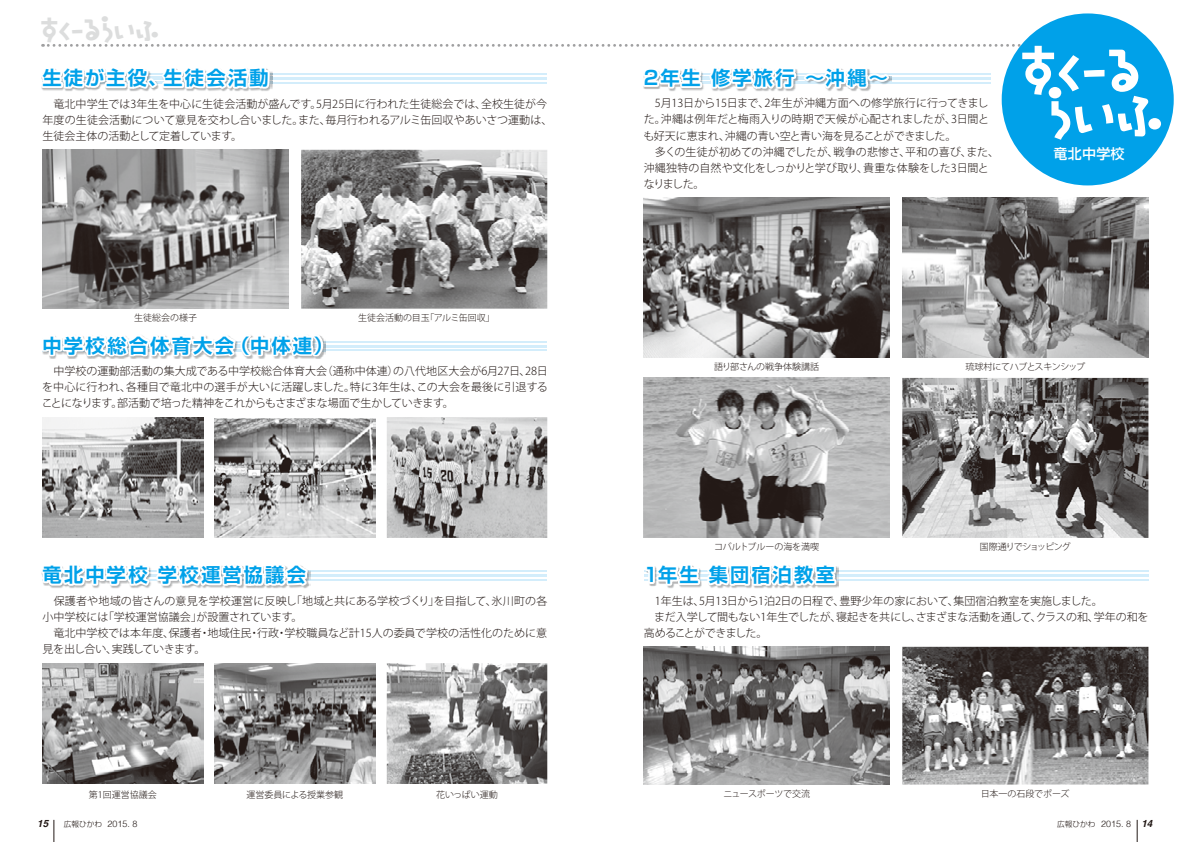
<style>
.page{position:relative;width:1191px;height:842px;background:#fff}
.page>*{position:absolute;margin:0;border:0;box-sizing:border-box;transform-origin:0 0}
.t1{font:60px/44px "Natsumikan HIR";color:#fff;text-align:center;scale:1.1 1}
.t2{font:30px "Natsumikan HIR";color:#dcdddd;scale:1.1 1}
.t3{font:700 19.2px "Shin Go Pr 6 De";letter-spacing:.115em;color:#00a1e9}
.t4{font:500 14px "Shin Go Pr 6";letter-spacing:.02em;color:#fff}
.t5{font:300 11px/16px "Koz Go Pro";color:#231916}
.t6{font:300 11px/16px "Koz Go Pro";letter-spacing:-.04em;color:#231916}
.t7{font:300 11px "Koz Go Pro";letter-spacing:-.025em;color:#231916}
.t8{font:300 11px/16px "Koz Go Pro";letter-spacing:-.03em;color:#231916}
.t9{font:300 11px "Koz Go Pro";letter-spacing:-.02em;color:#231916}
.t10{font:italic 700 10px "Helvetica";color:#231916}
.t11{font:300 9px "Koz Go Pro";letter-spacing:-.01em;color:#231916}
.t12{font:300 9px "Koz Go Pro";letter-spacing:-.05em;color:#231916}
.t13{font:300 9px "Helvetica";color:#231916}
.t14{font:300 9px "Koz Go Pro";letter-spacing:-.105em;color:#231916}
.t15{font:300 9px "Koz Go Pro";letter-spacing:-.04em;color:#231916}
.t16{font:300 7.7px "Shin Go Pr 6";color:#231916}
</style>
<div class="page">
<svg style="left:1137px;top:820px;width:1px;height:22px"></svg>
<svg style="left:54px;top:820px;width:1px;height:22px"></svg>
<hr style="left:646px;top:73px;width:345px;height:2px;background:#d3edfb">
<hr style="left:646px;top:77px;width:345px;height:3px;background:#d3edfb">
<hr style="left:646px;top:82px;width:345px;height:1px;background:#d3edfb">
<hr style="left:644px;top:570px;width:504px;height:2px;background:#d3edfb">
<hr style="left:644px;top:574px;width:504px;height:3px;background:#d3edfb">
<hr style="left:644px;top:579px;width:504px;height:1px;background:#d3edfb">
<hr style="left:43px;top:570px;width:504px;height:2px;background:#d3edfb">
<hr style="left:43px;top:574px;width:504px;height:3px;background:#d3edfb">
<hr style="left:43px;top:579px;width:504px;height:1px;background:#d3edfb">
<hr style="left:43px;top:341px;width:504px;height:1px;background:#d3edfb">
<hr style="left:43px;top:345px;width:504px;height:2px;background:#d3edfb">
<hr style="left:43px;top:350px;width:504px;height:1px;background:#d3edfb">
<hr style="left:43px;top:73px;width:504px;height:2px;background:#d3edfb">
<hr style="left:43px;top:77px;width:504px;height:3px;background:#d3edfb">
<hr style="left:43px;top:82px;width:504px;height:1px;background:#d3edfb">
<svg style="left:43px;top:44px;width:977px;height:3px"></svg>
<div style="left:1001px;top:13px;width:172px;height:172px;background:#00a1e9;border-radius:50%"></div>
<svg style="left:643px;top:68px;width:249px;height:23px"></svg>
<svg style="left:644px;top:565px;width:198px;height:23px"></svg>
<svg style="left:41px;top:565px;width:271px;height:23px"></svg>
<svg style="left:42px;top:335px;width:283px;height:24px"></svg>
<svg style="left:41px;top:68px;width:231px;height:23px"></svg>
<img style="left:643px;top:197px;width:247px;height:160px">
<img style="left:43px;top:150px;width:246px;height:159px">
<img style="left:643px;top:378px;width:247px;height:160px">
<img style="left:643px;top:647px;width:247px;height:137px">
<img style="left:902px;top:197px;width:246px;height:160px">
<img style="left:301px;top:150px;width:246px;height:159px">
<img style="left:902px;top:378px;width:246px;height:160px">
<img style="left:902px;top:647px;width:246px;height:137px">
<img style="left:43px;top:663px;width:160px;height:121px">
<img style="left:43px;top:417px;width:160px;height:121px">
<img style="left:215px;top:663px;width:160px;height:121px">
<img style="left:215px;top:418px;width:160px;height:120px">
<img style="left:387px;top:663px;width:160px;height:121px">
<img style="left:387px;top:417px;width:160px;height:121px">
<h2 class="t2" style="left:41px;top:13px;width:109px">RH .| OE2</h2>
<h3 class="t3" style="left:43px;top:62px;width:126px">生徒が主役、</h3>
<h3 class="t3" style="left:164px;top:62px;width:107px">生徒会活動</h3>
<p class="t5" style="left:325px;top:96px;width:228px;text-indent:-283px">　竜北中学生では3年生を中心に生徒会活動が盛んです 月5 。 25日に行われた生徒総会では、<br>毎月行われるアルミ缶回収やあいさつ運動は、</p>
<p class="t5" style="left:481px;top:96px;width:68px">全校生徒が今</p>
<p class="t5" style="left:43px;top:112px;width:262px">年度の生徒会活動について意見を交わし合いました。生徒会主体の活動として定着しています。</p>
<p class="t5" style="left:298px;top:112px;width:34px">また、</p>
<p class="t11" style="left:134px;top:312px;width:64px">生徒総会の様子</p>
<h3 class="t3" style="left:43px;top:329px;width:193px">中学校総合体育大会</h3>
<h3 class="t3" style="left:230px;top:329px;width:104px">（中体連(</h3>
<p class="t11" style="left:425px;top:312px;width:71px">「アルミ缶回収「</p>
<p class="t11" style="left:358px;top:312px;width:73px">生徒会活動の目玉</p>
<p class="t5" style="left:393px;top:363px;width:139px">の八代地区大会が月6 27日、</p>
<p class="t5" style="left:43px;top:363px;width:286px">　中学校の運動部活動の集大成である中学校総合体育大会</p>
<p class="t5" style="left:322px;top:363px;width:78px">（通称中体連）</p>
<p class="t5" style="left:525px;top:363px;width:24px">28日</p>
<p class="t5" style="left:126px;top:379px;width:230px">各種目で竜北中の選手が大いに活躍しました。</p>
<p class="t5" style="left:350px;top:379px;width:74px">特に3年生は、</p>
<p class="t5" style="left:417px;top:379px;width:133px">この大会を最後に引退する</p>
<p class="t8" style="left:42px;top:379px;width:414px">を中心に行われ、<br>ことになります部活動で培った精神をこれからもさまざまな場面で生かしていきます。</p>
<p class="t5" style="left:111px;top:395px;width:12px">。</p>
<h3 class="t3" style="left:43px;top:559px;width:107px">竜北中学校</h3>
<h3 class="t3" style="left:158px;top:559px;width:150px">学校運営協議会</h3>
<p class="t7" style="left:291px;top:593px;width:207px">「地域と共にある学校づくりを目指して、</p>
<p class="t5" style="left:491px;top:593px;width:57px">氷川町の各</p>
<p class="t5" style="left:196px;top:593px;width:108px;text-indent:-154px">　保護者や地域の皆さんの意見を学校運営に反映しが設置されています。</p>
<p class="t5" style="left:428px;top:593px;width:12px">」</p>
<p class="t5" style="left:103px;top:609px;width:100px">「学校運営協議会」</p>
<p class="t5" style="left:43px;top:609px;width:67px">小中学校には</p>
<p class="t5" style="left:284px;top:625px;width:264px">学校職員など計15人の委員で学校の活性化のために意</p>
<p class="t5" style="left:112px;top:625px;width:95px;text-indent:-69px">　竜北中学校では本年度、<br>実践していきます。</p>
<p class="t5" style="left:207px;top:625px;width:46px">地域住民</p>
<p class="t5" style="left:169px;top:625px;width:35px">保護者</p>
<p class="t5" style="left:257px;top:625px;width:24px">行政</p>
<p class="t5" style="left:199px;top:625px;width:12px">・</p>
<p class="t5" style="left:249px;top:625px;width:12px">・</p>
<p class="t5" style="left:276px;top:625px;width:12px">・</p>
<p class="t5" style="left:43px;top:641px;width:76px">見を出し合い、</p>
<p class="t10" style="left:37px;top:815px;width:13px">15</p>
<p class="t11" style="left:89px;top:788px;width:69px">第1回運営協議会</p>
<p class="t16" style="left:64px;top:817px;width:40px">広報ひかわ</p>
<p class="t13" style="left:108px;top:818px;width:32px">2015. 8</p>
<p class="t11" style="left:246px;top:788px;width:98px">運営委員による授業参観</p>
<p class="t11" style="left:436px;top:788px;width:63px">花いっぱい運動</p>
<h3 class="t3" style="left:643px;top:62px;width:59px">2年生</h3>
<h3 class="t3" style="left:711px;top:62px;width:85px">修学旅行</h3>
<h3 class="t3" style="left:805px;top:62px;width:84px">～沖縄~</h3>
<p class="t5" style="left:643px;top:96px;width:347px;text-align:right">　月5 13日から15日まで 2、年生が沖縄方面への修学旅行に行ってきまし沖縄は例年だと梅雨入りの時期で天候が心配されましたが 3、日間と</p>
<p class="t5" style="left:643px;top:112px;width:24px">た。</p>
<p class="t7" style="left:725px;top:128px;width:233px">沖縄の青い空と青い海を見ることができました。</p>
<p class="t7" style="left:643px;top:128px;width:88px">も好天に恵まれ、</p>
<p class="t5" style="left:905px;top:144px;width:68px">平和の喜び、</p>
<p class="t5" style="left:643px;top:144px;width:347px">　多くの生徒が初めての沖縄でしたが、<br>沖縄独特の自然や文化をしっかりと学び取り貴重な体験をした3日間と</p>
<p class="t5" style="left:857px;top:160px;width:12px">、</p>
<p class="t5" style="left:643px;top:176px;width:62px">なりました。</p>
<p class="t5" style="left:833px;top:144px;width:78px">戦争の悲惨さ、</p>
<p class="t5" style="left:966px;top:144px;width:34px">また、</p>
<h1 class="t1" style="left:1022px;top:50px;width:132px">RH .|<br>OE2</h1>
<p class="t4" style="left:1053px;top:142px;width:73px">竜北中学校</p>
<p class="t11" style="left:714px;top:360px;width:107px">語り部さんの戦争体験講話</p>
<h3 class="t3" style="left:643px;top:559px;width:56px">1年生</h3>
<p class="t11" style="left:714px;top:541px;width:106px">コバルトブルーの海を満喫</p>
<h3 class="t3" style="left:709px;top:559px;width:128px">集団宿泊教室</h3>
<p class="t12" style="left:965px;top:360px;width:121px">琉球村にてハブとスキンシップ</p>
<p class="t14" style="left:980px;top:541px;width:92px">国際通りでショッピング</p>
<p class="t6" style="left:643px;top:593px;width:202px">　1年生は 月5 、 13日から泊1 2日の日程で、</p>
<p class="t5" style="left:839px;top:593px;width:265px">豊野少年の家において集団宿泊教室を実施しました。</p>
<p class="t5" style="left:947px;top:593px;width:12px">、</p>
<p class="t9" style="left:836px;top:609px;width:264px">寝起きを共にしさまざまな活動を通してクラスの和、</p>
<p class="t5" style="left:1030px;top:609px;width:12px">、</p>
<p class="t6" style="left:643px;top:609px;width:199px">　まだ入学して間もない1年生でしたが、高めることができました。</p>
<p class="t5" style="left:1093px;top:609px;width:56px">学年の和を</p>
<p class="t5" style="left:910px;top:609px;width:12px">、</p>
<p class="t15" style="left:723px;top:788px;width:88px">ニュースポーツで交流</p>
<p class="t11" style="left:981px;top:788px;width:90px">日本一の石段でポーズ</p>
<p class="t16" style="left:1057px;top:817px;width:40px">広報ひかわ</p>
<p class="t13" style="left:1101px;top:818px;width:32px">2015. 8</p>
<p class="t10" style="left:1141px;top:815px;width:13px">14</p>
</div>
